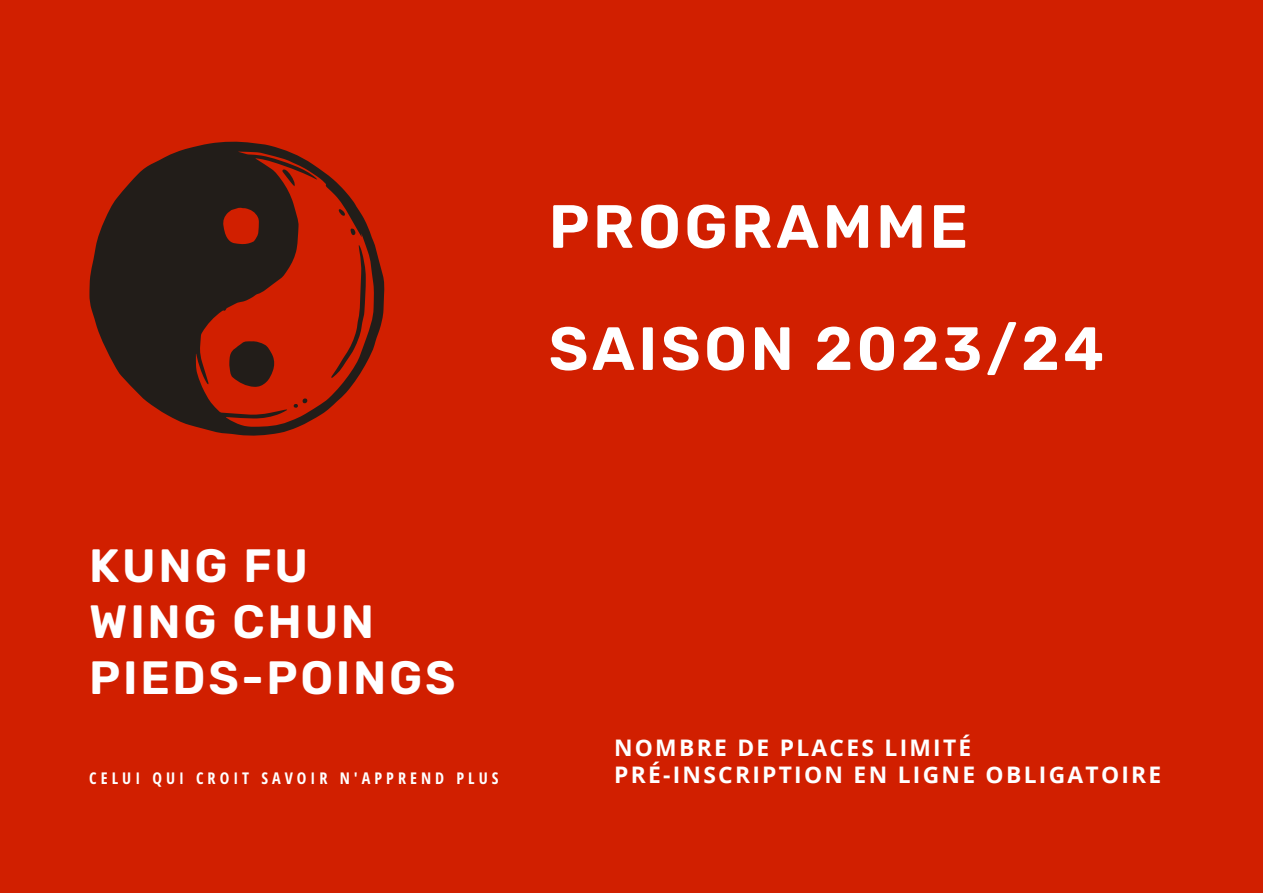
<style>
.page{position:relative;width:1263px;height:893px;background:#d11f00}
.page>*{position:absolute;margin:0;border:0;box-sizing:border-box;transform-origin:0 0}
.t1{font:600 60.9px/122.1px "Rubik";letter-spacing:.06em;color:#fff}
.t2{font:600 46.65px/55.7px "Rubik";letter-spacing:.06em;color:#fff}
.t3{font:700 22.8px/27px "Open Sans";letter-spacing:.1em;color:#fff}
.t4{font:700 16.2px "Open Sans Hebrew Condensed";letter-spacing:.25em;color:#fff}
</style>
<div class="page">
<svg style="left:89px;top:141px;width:296px;height:295px;fill:#221d19"></svg>
<svg style="left:196px;top:152px;width:178px;height:275px"></svg>
<svg style="left:223px;top:207px;width:36px;height:37px"></svg>
<h1 class="t1" style="left:549px;top:166px;width:557px">PROGRAMME<br>SAISON 2023/24</h1>
<h2 class="t2" style="left:89px;top:538px;width:368px">KUNG FU<br>WING CHUN<br>PIEDS-POINGS</h2>
<p class="t4" style="left:89px;top:767px;width:411px">CELUI QUI CROIT SAVOIR N'APPREND PLUS</p>
<p class="t3" style="left:614px;top:733px;width:549px">NOMBRE DE PLACES LIMITÉ<br>PRÉ-INSCRIPTION EN LIGNE OBLIGATOIRE</p>
</div>
